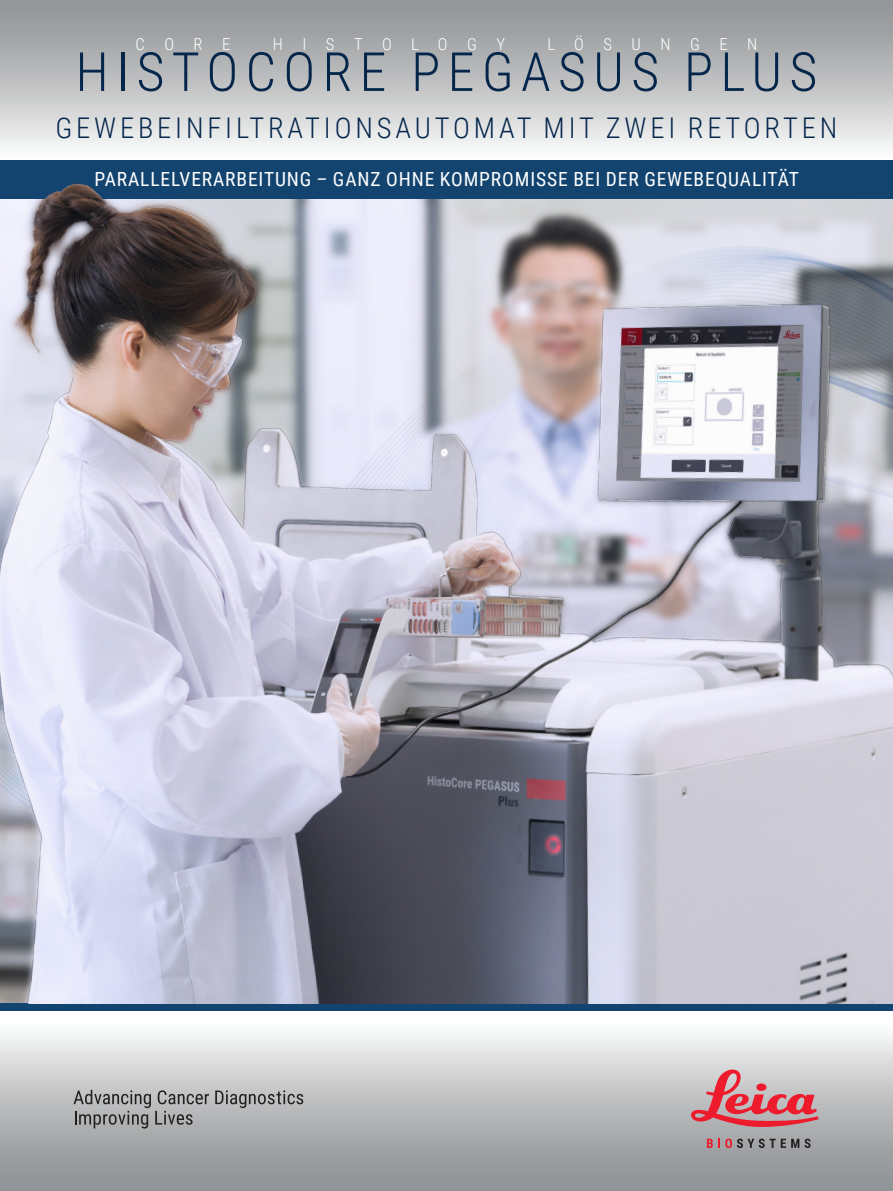
<style>
.page{position:relative;width:893px;height:1191px;background:#fff}
.page>*{position:absolute;margin:0;border:0;box-sizing:border-box;transform-origin:0 0}
.COVER_-_title{font:300 54px "Roboto Condensed";letter-spacing:.135em;color:#04264b}
.COVER_-_title-2{font:300 28.5px "Roboto Condensed";letter-spacing:.135em;color:#04264b}
.COVER_-_sub-title{font:19.5px "Roboto Condensed";letter-spacing:.045em;color:#fff}
.t1{font:300 16.5px "Roboto Condensed";letter-spacing:1.185em;color:#fff}
</style>
<div class="page">
<div style="left:0;top:160px;width:893px;height:38px;background:#134470"></div>
<div style="left:0;top:0;width:893px;height:160px;background:linear-gradient(to bottom,#8a8c8f,#f8f9f9)"></div>
<div style="left:0;top:1003px;width:893px;height:8px;background:#134470"></div>
<div style="left:0;top:1011px;width:893px;height:180px;background:linear-gradient(to bottom,#fff,#86898b)"></div>
<svg style="left:215px;top:1090px;width:88px;height:18px;background:#989899"></svg>
<svg style="left:74px;top:1089px;width:135px;height:39px;background:#9b9b9c"></svg>
<svg style="left:691px;top:1069px;width:128px;height:58px;background:#d18c93"></svg>
<svg style="left:707px;top:1138px;width:103px;height:10px"></svg>
<img style="left:0;top:183px;width:893px;height:820px">
<p class="t1" style="left:135px;top:32px;width:97px">CORE</p>
<p class="t1" style="left:273px;top:32px;width:234px">HISTOLOGY</p>
<p class="t1" style="left:547px;top:32px;width:211px">LÖSUNGEN</p>
<p class="COVER_-_title" style="left:76px;top:34px;width:743px">HISTOCORE PEGASUS PLUS</p>
<p class="COVER_-_title-2" style="left:56px;top:108px;width:783px">GEWEBEINFILTRATIONSAUTOMAT MIT ZWEI RETORTEN</p>
<p class="COVER_-_sub-title" style="left:94px;top:165px;width:706px">PARALLELVERARBEITUNG – GANZ OHNE KOMPROMISSE BEI DER GEWEBEQUALITÄT</p>
</div>
